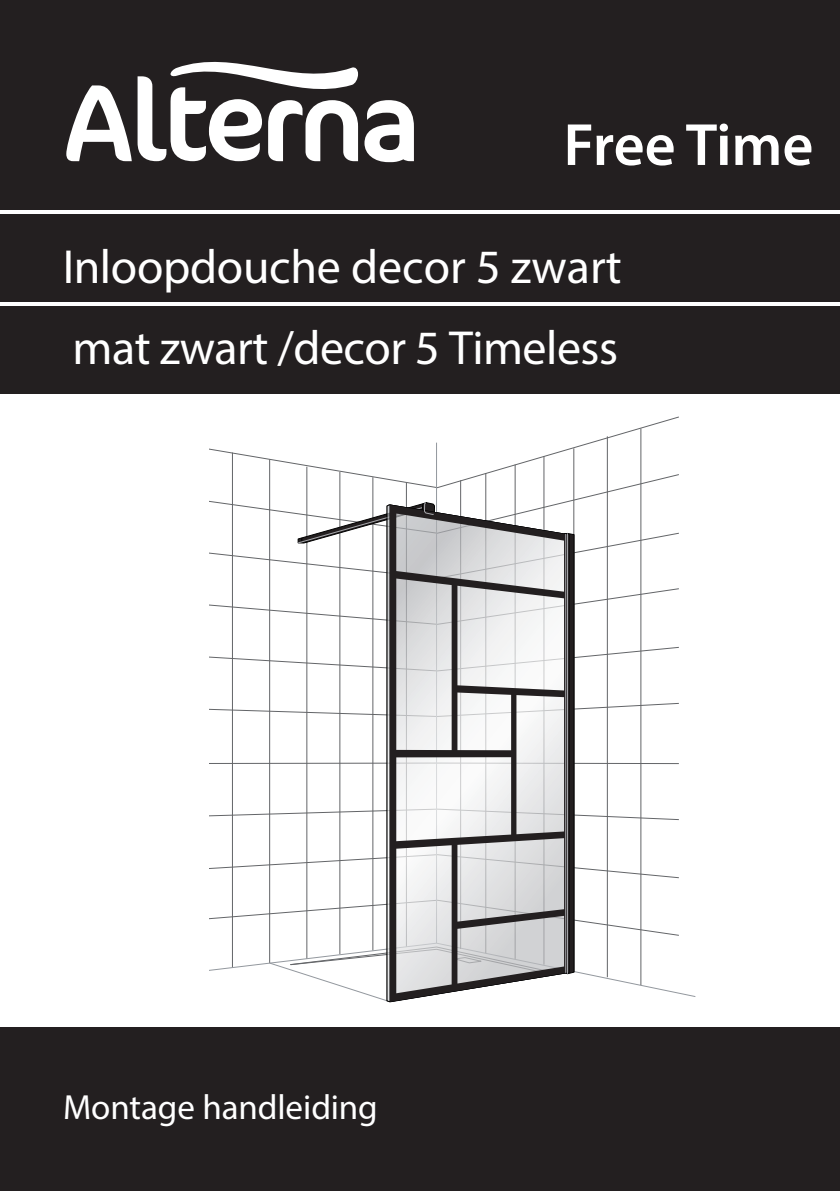
<style>
.page{position:relative;width:840px;height:1191px;background:#fff}
.page>*{position:absolute;margin:0;border:0;box-sizing:border-box;transform-origin:0 0}
.t1{font:600 60px "Myriad Pro";letter-spacing:-.005em;color:#fff}
.t2{font:48px "Myriad Pro";letter-spacing:-.01em;color:#fff}
.t3{font:35px "Myriad Pro";letter-spacing:-.005em;color:#fff}
</style>
<div class="page">
<div style="left:0;top:1027px;width:839px;height:164px;background:#231f20"></div>
<div style="left:0;top:214px;width:839px;height:88px;background:#231f20"></div>
<div style="left:0;top:306px;width:839px;height:87px;background:#231f20"></div>
<div style="left:0;top:0;width:839px;height:210px;background:#231f20"></div>
<svg style="left:364px;top:100px;width:49px;height:62px"></svg>
<svg style="left:66px;top:61px;width:292px;height:100px"></svg>
<svg style="left:209px;top:417px;width:487px;height:586px"></svg>
<div style="left:505px;top:999px;width:69px;height:22px;background:#fff;border-radius:3px"></div>
<div style="left:505px;top:999px;width:69px;height:22px;border:1px solid #808285;border-radius:3px"></div>
<div style="left:700px;top:1111px;width:70px;height:22px;border:1px solid #808285;border-radius:3px"></div>
<p class="t1" style="left:563px;top:107px;width:251px">Free Time</p>
<p class="t2" style="left:63px;top:237px;width:560px">Inloopdouche decor 5 zwart</p>
<p class="t2" style="left:72px;top:318px;width:546px">mat zwart /decor 5 Timeless</p>
<p class="t3" style="left:63px;top:1086px;width:316px">Montage handleiding</p>
</div>
